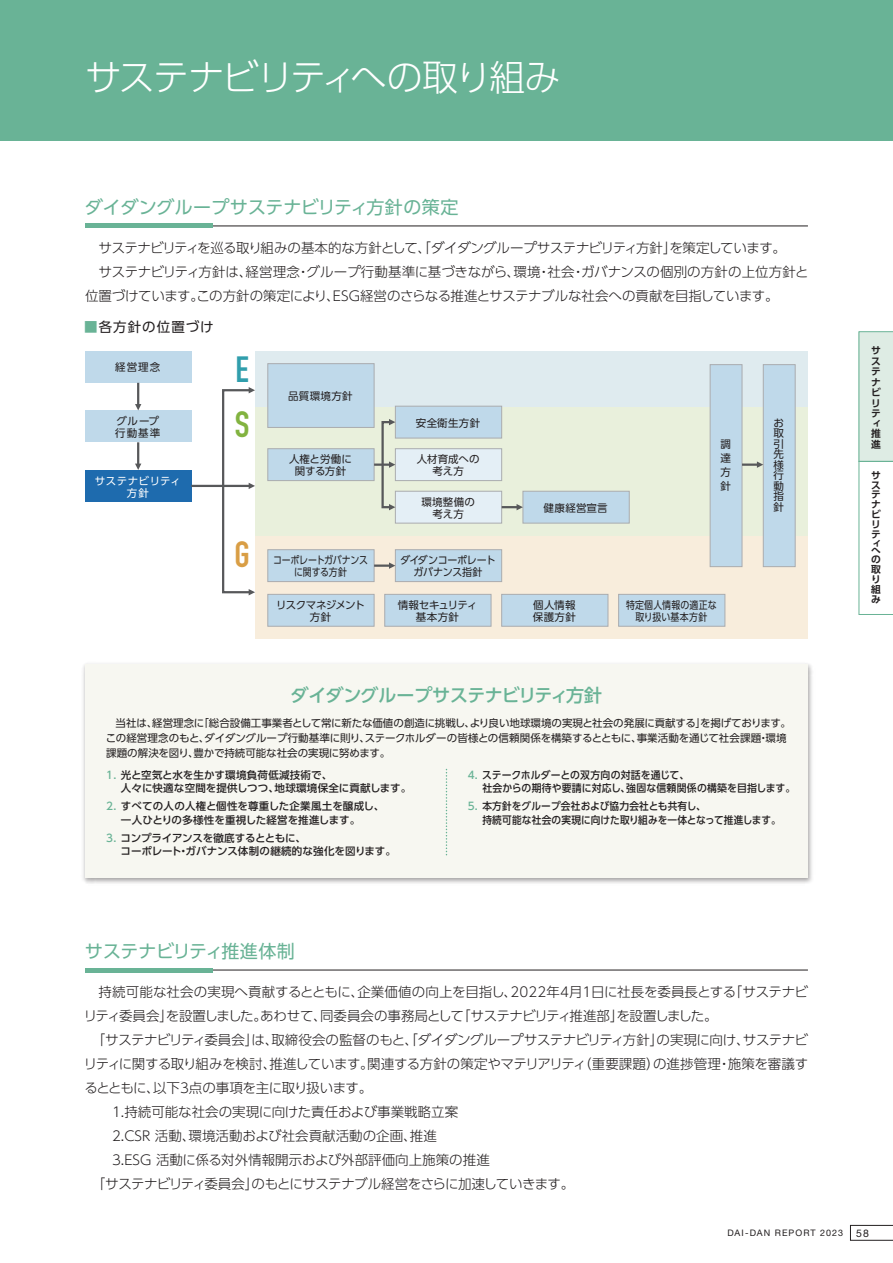
<style>
.page{position:relative;width:893px;height:1263px;background:#fff}
.page>*{position:absolute;margin:0;border:0;box-sizing:border-box;transform-origin:0 0}
.t1{font:300 36px "UD Shin Go Pro";letter-spacing:-.055em;color:#fff}
.t2{font:700 36px "DIN Condensed";color:#d99e45}
.t3{font:700 36px "DIN Condensed";color:#82b340}
.t4{font:700 36px "DIN Condensed";color:#309eac}
.t5{font:18px "UD Shin Go Pro";letter-spacing:-.005em;color:#69b396}
.t6{font:500 18px "UD Shin Go Pro";letter-spacing:-.03em;color:#69b396}
.t7{font:18px "UD Shin Go Pro";letter-spacing:-.03em;color:#69b396}
.t8{font:300 13.5px/24px "UD Shin Go Pro";letter-spacing:-.015em;color:#231f20}
.t9{font:13.5px "UD Shin Go Pro";letter-spacing:.075em;color:#231f20}
.t10{font:10.5px/10.5px "UD Shin Go Pro";color:#231f20;text-align:center}
.t11{font:500 10.5px "UD Shin Go Pro";letter-spacing:.01em;color:#231f20}
.t12{font:500 10.5px "UD Shin Go Pro";letter-spacing:.01em;color:#231f20;scale:.92 1}
.t13{font:500 10.5px "UD Shin Go Pro";letter-spacing:.01em;color:#231f20;scale:.94 1}
.t14{font:500 10.5px "UD Shin Go Pro";letter-spacing:-.015em;color:#231f20}
.t15{font:10.5px/12px "UD Shin Go Pro";letter-spacing:.02em;color:#231f20;text-align:center;scale:.85 1}
.t16{font:10.5px/12px "UD Shin Go Pro";letter-spacing:-.03em;color:#231f20;text-align:center;scale:.85 1}
.t17{font:10.5px/12px "UD Shin Go Pro";letter-spacing:-.03em;color:#231f20;text-align:center;scale:.95 1}
.t18{font:10.5px/12px "UD Shin Go Pro";letter-spacing:-.075em;color:#231f20;text-align:center}
.t19{font:10.5px/12px "UD Shin Go Pro";letter-spacing:.035em;color:#fff;text-align:center}
.t20{font:10.5px/12px "UD Shin Go Pro";letter-spacing:.09em;color:#231f20}
.t21{font:10.5px/12px "UD Shin Go Pro";letter-spacing:.025em;color:#231f20}
.t22{font:10.5px/12px "UD Shin Go Pro";letter-spacing:.02em;color:#231f20;text-align:center}
.t23{font:700 9.75px/10.4px "UD Shin Go Pro De";color:#231f20}
.t24{font:9px "Helvetica Neue LT Pro";letter-spacing:.12em;color:#231f20}
.s1{color:#69b396}
.s2{font-size:10.5px}
</style>
<div class="page">
<div style="left:0;top:0;width:893px;height:141px;background:#69b396"></div>
<div style="left:255px;top:536px;width:553px;height:102px;background:#f8eddc"></div>
<div style="left:255px;top:406px;width:553px;height:130px;background:#e9f0dc"></div>
<div style="left:255px;top:351px;width:553px;height:55px;background:#dfebef"></div>
<div style="left:85px;top:410px;width:106px;height:32px;background:#bfd9ea"></div>
<hr style="left:85px;top:226px;width:723px;height:1px;background:#231f20">
<hr style="left:85px;top:224px;width:128px;height:4px;background:#69b396">
<hr style="left:85px;top:970px;width:723px;height:1px;background:#231f20">
<hr style="left:85px;top:968px;width:128px;height:4px;background:#69b396">
<div style="left:85px;top:470px;width:106px;height:32px;background:#1e6bae"></div>
<div style="left:267px;top:549px;width:107px;height:33px;background:#bfd9ea;border:1px solid #aaacaf"></div>
<div style="left:395px;top:549px;width:107px;height:33px;background:#bfd9ea;border:1px solid #aaacaf"></div>
<div style="left:267px;top:594px;width:107px;height:33px;background:#bfd9ea;border:1px solid #aaacaf"></div>
<div style="left:384px;top:594px;width:107px;height:33px;background:#bfd9ea;border:1px solid #aaacaf"></div>
<div style="left:501px;top:594px;width:107px;height:33px;background:#bfd9ea;border:1px solid #aaacaf"></div>
<div style="left:618px;top:594px;width:107px;height:33px;background:#bfd9ea;border:1px solid #aaacaf"></div>
<div style="left:267px;top:448px;width:107px;height:33px;background:#bfd9ea;border:1px solid #aaacaf"></div>
<div style="left:395px;top:448px;width:107px;height:33px;background:#e4eff6;border:1px solid #aaacaf"></div>
<div style="left:395px;top:491px;width:107px;height:32px;background:#e4eff6;border:1px solid #aaacaf"></div>
<div style="left:85px;top:351px;width:106px;height:32px;background:#bfd9ea"></div>
<div style="left:395px;top:406px;width:107px;height:32px;background:#bfd9ea;border:1px solid #aaacaf"></div>
<div style="left:523px;top:491px;width:107px;height:32px;background:#bfd9ea;border:1px solid #aaacaf"></div>
<div style="left:763px;top:364px;width:32px;height:203px;background:#bfd9ea;border:1px solid #aaacaf"></div>
<div style="left:710px;top:364px;width:32px;height:203px;background:#bfd9ea;border:1px solid #aaacaf"></div>
<div style="left:267px;top:363px;width:107px;height:65px;background:#bfd9ea;border:1px solid #aaacaf"></div>
<svg style="left:135px;top:464px;width:6px;height:6px"></svg>
<hr style="left:137px;top:442px;width:2px;height:24px;background:#57585a">
<hr style="left:374px;top:463px;width:17px;height:3px;background:#57585a">
<svg style="left:757px;top:461px;width:6px;height:7px"></svg>
<hr style="left:742px;top:463px;width:17px;height:3px;background:#57585a">
<svg style="left:502px;top:504px;width:21px;height:6px"></svg>
<svg style="left:389px;top:562px;width:6px;height:7px"></svg>
<hr style="left:374px;top:564px;width:17px;height:3px;background:#57585a">
<svg style="left:389px;top:419px;width:6px;height:5px"></svg>
<svg style="left:389px;top:505px;width:6px;height:5px"></svg>
<div style="left:381px;top:421px;width:11px;height:87px;border:2px solid #57585a"></div>
<hr style="left:191px;top:485px;width:32px;height:2px;background:#57585a">
<svg style="left:249px;top:387px;width:6px;height:5px"></svg>
<hr style="left:223px;top:485px;width:28px;height:2px;background:#57585a">
<svg style="left:249px;top:590px;width:6px;height:5px"></svg>
<div style="left:222px;top:389px;width:30px;height:204px;border:2px solid #57585a"></div>
<svg style="left:135px;top:404px;width:6px;height:6px"></svg>
<hr style="left:137px;top:383px;width:2px;height:23px;background:#57585a">
<img style="left:83px;top:663px;width:729px;height:221px">
<div style="left:85px;top:664px;width:723px;height:214px;background:#f7f7f1"></div>
<svg style="left:446px;top:769px;width:1px;height:87px"></svg>
<svg style="left:850px;top:1225px;width:43px;height:15px"></svg>
<svg style="left:859px;top:331px;width:34px;height:284px"></svg>
<h1 class="t1" style="left:85px;top:48px;width:477px">サステナビリティへの取り組み</h1>
<h2 class="t5" style="left:85px;top:193px;width:375px">ダイダングループサステナビリティ方針の策定</h2>
<p class="t8" style="left:85px;top:235px;width:725px">　サステナビリティを巡る取り組みの基本的な方針として、「ダイダングループサステナビリティ方針」を策定しています。<br>　サステナビリティ方針は、経営理念・グループ行動基準に基づきながら、環境・社会・ガバナンスの個別の方針の上位方針と位置づけています。この方針の策定により、ESG経営のさらなる推進とサステナブルな社会への貢献を目指しています。</p>
<p class="t9" style="left:84px;top:316px;width:131px"><span class="s1">■</span>各方針の位置づけ</p>
<p class="t10" style="left:115px;top:362px;width:46px">経営理念</p>
<p class="t20" style="left:115px;top:415px;width:47px">グループ行動基準</p>
<p class="t19" style="left:95px;top:474px;width:87px">サステナビリティ方針</p>
<h1 class="t4" style="left:236px;top:345px;width:15px">E</h1>
<h1 class="t3" style="left:235px;top:400px;width:16px">S</h1>
<h1 class="t2" style="left:235px;top:530px;width:17px">G</h1>
<p class="t10" style="left:288px;top:390px;width:66px">品質環境方針</p>
<p class="t10" style="left:416px;top:417px;width:66px">安全衛生方針</p>
<p class="t10" style="left:289px;top:453px;width:64px;line-height:12px">人権と労働に関する方針</p>
<p class="t10" style="left:417px;top:453px;width:64px;line-height:12px">人材育成への考え方</p>
<p class="t22" style="left:421px;top:496px;width:55px">環境整備の考え方</p>
<p class="t10" style="left:544px;top:502px;width:66px">健康経営宣言</p>
<p class="t10" style="left:720px;top:437px;width:12px;line-height:14px;text-align:justify">調達方針</p>
<p class="t16" style="left:273px;top:554px;width:113px">コーポレートガバナンスに関する方針</p>
<p class="t17" style="left:400px;top:554px;width:102px">ダイダンコーポレートガバナンス指針</p>
<p class="t18" style="left:276px;top:599px;width:90px">リスクマネジメント方針</p>
<p class="t10" style="left:398px;top:599px;width:81px;line-height:12px">情報セキュリティ基本方針</p>
<p class="t21" style="left:533px;top:599px;width:45px">個人情報保護方針</p>
<p class="t15" style="left:626px;top:599px;width:108px">特定個人情報の適正な取り扱い基本方針</p>
<p class="t10" style="left:774px;top:417px;width:12px;text-align:justify">お取引先様行動指針</p>
<h2 class="t6" style="left:291px;top:680px;width:313px">ダイダングループサステナビリティ方針</h2>
<p class="t10" style="left:106px;top:715px;width:687px;line-height:15px;text-align:left;text-indent:10px">当社は、経営理念に「総合設備工事業者として常に新たな価値の創造に挑戦し、より良い地球環境の実現と社会の発展に貢献する」を掲げております。この経営理念のもと、ダイダングループ行動基準に則り、ステークホルダーの皆様との信頼関係を構築するとともに、事業活動を通じて社会課題・環境課題の解決を図り、豊かで持続可能な社会の実現に努めます。</p>
<p class="t11" style="left:106px;top:766px;width:228px"><span class="s1">1.</span> 光と空気と水を生かす環境負荷低減技術で、</p>
<p class="t11" style="left:106px;top:798px;width:279px"><span class="s1">2.</span> すべての人の人権と個性を尊重した企業風土を醸成し、</p>
<p class="t14" style="left:106px;top:829px;width:201px"><span class="s1">3.</span> コンプライアンスを徹底するとともに、</p>
<p class="t13" style="left:468px;top:766px;width:237px"><span class="s1">4.</span> ステークホルダーとの双方向の対話を通じて、</p>
<p class="t12" style="left:468px;top:798px;width:260px"><span class="s1">5.</span> 本方針をグループ会社および協力会社とも共有し、</p>
<p class="t13" style="left:482px;top:780px;width:334px">社会からの期待や要請に対応し、強固な信頼関係の構築を目指します。</p>
<p class="t12" style="left:482px;top:811px;width:326px">持続可能な社会の実現に向けた取り組みを一体となって推進します。</p>
<p class="t11" style="left:121px;top:780px;width:292px">人々に快適な空間を提供しつつ、地球環境保全に貢献します。</p>
<p class="t11" style="left:121px;top:811px;width:241px">一人ひとりの多様性を重視した経営を推進します。</p>
<p class="t11" style="left:121px;top:843px;width:277px">コーポレート・ガバナンス体制の継続的な強化を図ります。</p>
<h2 class="t7" style="left:85px;top:937px;width:211px">サステナビリティ推進体制</h2>
<p class="t8" style="left:84px;top:979px;width:726px">　持続可能な社会の実現へ貢献するとともに、企業価値の向上を目指し、2022年4月1日に社長を委員長とする「サステナビリティ委員会」を設置しました。あわせて、同委員会の事務局として「サステナビリティ推進部」を設置しました。<br>　「サステナビリティ委員会」は、取締役会の監督のもと、「ダイダングループサステナビリティ方針」の実現に向け、サステナビリティに関する取り組みを検討、推進しています。関連する方針の策定やマテリアリティ（重要課題）の進捗管理・施策を審議するとともに、以下3点の事項を主に取り扱います。<br>　　1.持続可能な社会の実現に向けた責任および事業戦略立案<br>　　2.CSR 活動、環境活動および社会貢献活動の企画、推進<br>　　3.ESG 活動に係る対外情報開示および外部評価向上施策の推進<br>　「サステナビリティ委員会」のもとにサステナブル経営をさらに加速していきます。</p>
<p class="t23" style="left:871px;top:345px;width:11px">サステナビリティ推</p>
<p class="t23" style="left:871px;top:438px;width:11px">進</p>
<p class="t23" style="left:871px;top:470px;width:11px;line-height:9.6px">サステナビリティ</p>
<p class="t23" style="left:871px;top:546px;width:11px;line-height:8.7px">への</p>
<p class="t23" style="left:871px;top:564px;width:11px;line-height:9.9px">取り組み</p>
<p class="t24" style="left:727px;top:1227px;width:143px">DAI-DAN REPORT 2023 <span class="s2">58</span></p>
</div>
